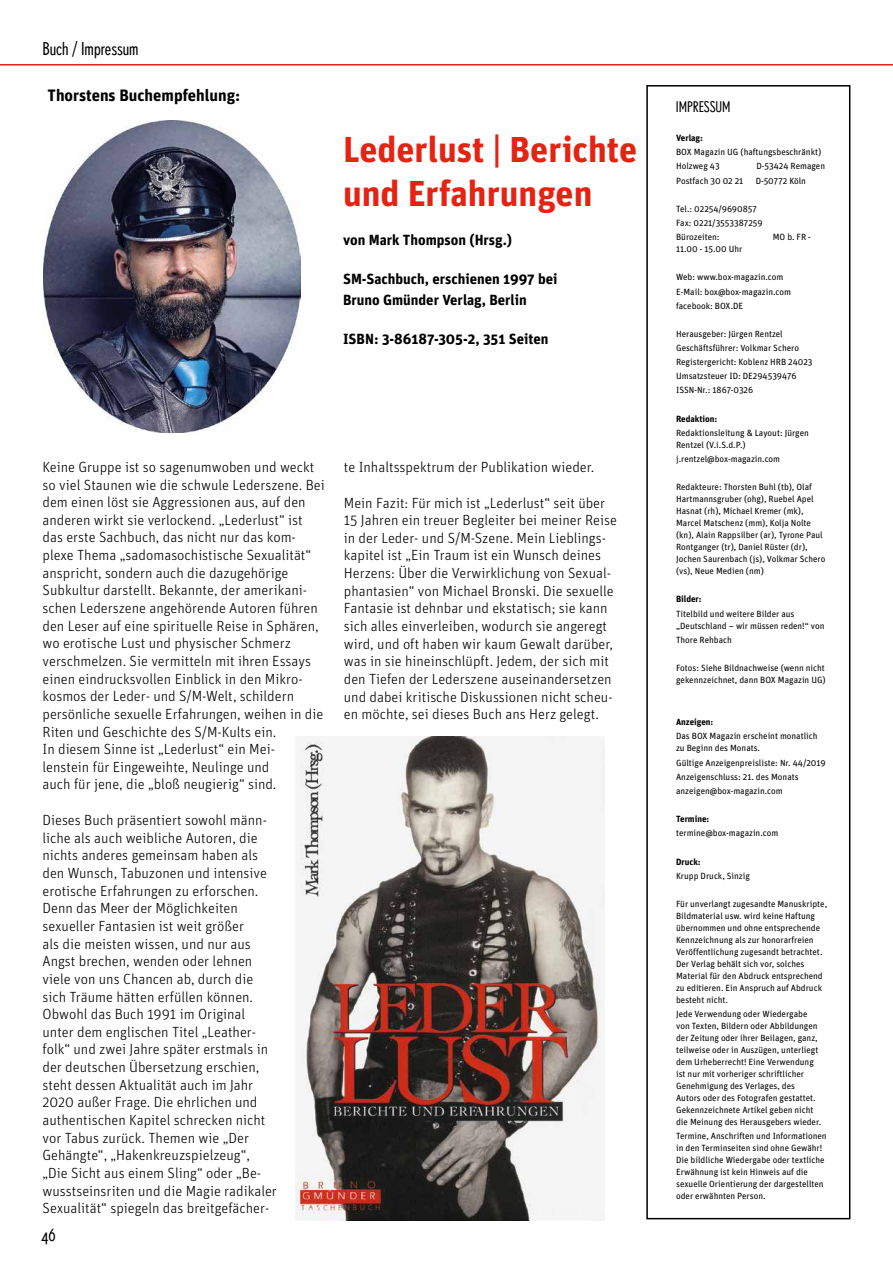
<style>
.page{position:relative;width:893px;height:1263px;background:#fff}
.page>*{position:absolute;margin:0;border:0;box-sizing:border-box;transform-origin:0 0}
.t1{font:700 36px/43.2px "Unit";color:#e42413}
.t2{font:condensed 18px "Super Grotesk A";color:#000}
.t3{font:700 16.5px "Unit";color:#000}
.t4{font:condensed 15px "Super Grotesk B";color:#000}
.t5{font:300 14.7px/17.7px "Unit";color:#000}
.t6{font:700 14.7px/21px "Unit";color:#000}
.t7{font:9px/12px "Unit";color:#000}
.t8{font:700 9px "Unit";color:#000}
</style>
<div class="page">
<hr style="left:0;top:64px;width:893px;height:1px;background:#e42413">
<img style="left:44px;top:120px;width:256px;height:313px">
<div style="left:646px;top:85px;width:204px;height:1134px;border:2px solid #000"></div>
<img style="left:295px;top:736px;width:310px;height:485px">
<p class="t2" style="left:43px;top:39px;width:98px">Buch / Impressum</p>
<p class="t3" style="left:48px;top:85px;width:194px">Thorstens Buchempfehlung:</p>
<h1 class="t1" style="left:343px;top:127px;width:296px">Lederlust | Berichte und Erfahrungen</h1>
<p class="t6" style="left:343px;top:229px;width:171px">von Mark Thompson (Hrsg.)</p>
<p class="t6" style="left:343px;top:268px;width:216px">SM-Sachbuch, erschienen 1997 bei<br>Bruno Gmünder Verlag, Berlin</p>
<p class="t6" style="left:343px;top:328px;width:207px">ISBN: 3-86187-305-2, 351 Seiten</p>
<p class="t5" style="left:43px;top:458px;width:284px">Keine Gruppe ist so sagenumwoben und weckt so viel Staunen wie die schwule Lederszene. Bei dem einen löst sie Aggressionen aus, auf den anderen wirkt sie verlockend. „Lederlust“ ist das erste Sachbuch, das nicht nur das kom&shy;plexe Thema „sadomasochistische Sexualität“ anspricht, sondern auch die dazugehörige Subkultur darstellt. Bekannte, der amerikani&shy;schen Lederszene angehörende Autoren führen den Leser auf eine spirituelle Reise in Sphären, wo erotische Lust und physischer Schmerz verschmelzen. Sie vermitteln mit ihren Essays einen eindrucksvollen Einblick in den Mikro&shy;kosmos der Leder- und S/M-Welt, schildern persönliche sexuelle Erfahrungen, weihen in die Riten und Geschichte des S/M-Kults ein.<br>In diesem Sinne ist „Lederlust“ ein Mei&shy;lenstein für Eingeweihte, Neulinge und<br>auch für jene, die „bloß neugierig“ sind.</p>
<p class="t5" style="left:43px;top:811px;width:236px">Dieses Buch präsentiert sowohl männ&shy;liche als auch weibliche Autoren, die nichts anderes gemeinsam haben als den Wunsch, Tabuzonen und intensive erotische Erfahrungen zu erforschen.<br>Denn das Meer der Möglichkeiten sexueller Fantasien ist weit größer<br>als die meisten wissen, und nur aus Angst brechen, wenden oder lehnen viele von uns Chancen ab, durch die sich Träume hätten erfüllen können.<br>Obwohl das Buch 1991 im Original unter dem englischen Titel „Leather&shy;folk“ und zwei Jahre später erstmals in der deutschen Übersetzung erschien, steht dessen Aktualität auch im Jahr 2020 außer Frage. Die ehrlichen und authentischen Kapitel schrecken nicht vor Tabus zurück. Themen wie „Der Gehängte“, „Hakenkreuzspielzeug“, „Die Sicht aus einem Sling“ oder „Be&shy;wusstseinsriten und die Magie radikaler Sexualität“ spiegeln das breitgefächer-</p>
<p class="t2" style="left:42px;top:1224px;width:16px">46</p>
<p class="t5" style="left:344px;top:458px;width:252px">te Inhaltsspektrum der Publikation wieder.</p>
<p class="t5" style="left:344px;top:493px;width:275px">Mein Fazit: Für mich ist „Lederlust“ seit über 15 Jahren ein treuer Begleiter bei meiner Reise in der Leder- und S/M-Szene. Mein Lieblings&shy;kapitel ist „Ein Traum ist ein Wunsch deines Herzens: Über die Verwirklichung von Sexual&shy;phantasien“ von Michael Bronski. Die sexuelle Fantasie ist dehnbar und ekstatisch; sie kann sich alles einverleiben, wodurch sie angeregt wird, und oft haben wir kaum Gewalt darüber, was in sie hineinschlüpft. Jedem, der sich mit den Tiefen der Lederszene auseinandersetzen und dabei kritische Diskussionen nicht scheu&shy;en möchte, sei dieses Buch ans Herz gelegt.</p>
<p class="t4" style="left:676px;top:98px;width:56px">IMPRESSUM</p>
<p class="t8" style="left:676px;top:132px;width:28px">Verlag:</p>
<p class="t7" style="left:676px;top:145px;width:147px;line-height:14.1px">BOX Magazin UG (haftungsbeschränkt)<br>Holzweg 43</p>
<p class="t7" style="left:756px;top:160px;width:70px">D-53424 Remagen</p>
<p class="t7" style="left:676px;top:174px;width:69px">Postfach 30 02 21</p>
<p class="t7" style="left:756px;top:174px;width:52px">D-50772 Köln</p>
<p class="t7" style="left:676px;top:202px;width:88px;line-height:14.1px">Tel.: 02254/9690857<br>Fax: 0221/3553387259<br>Bürozeiten:</p>
<p class="t7" style="left:773px;top:231px;width:40px">MO b. FR -</p>
<p class="t7" style="left:676px;top:243px;width:68px">11.00 - 15.00 Uhr</p>
<p class="t7" style="left:676px;top:270px;width:116px;line-height:14.1px">Web: www.box-magazin.com<br>E-Mail: box@box-magazin.com facebook: BOX.DE</p>
<p class="t7" style="left:676px;top:327px;width:138px;line-height:14.1px">Herausgeber: Jürgen Rentzel<br>Geschäftsführer: Volkmar Schero<br>Registergericht: Koblenz HRB 24023<br>Umsatzsteuer ID: DE294539476<br>ISSN-Nr.: 1867-0326</p>
<p class="t8" style="left:676px;top:413px;width:43px">Redaktion:</p>
<p class="t7" style="left:676px;top:427px;width:134px">Redaktionsleitung &amp; Layout: Jürgen<br>Rentzel (V.i.S.d.P.)</p>
<p class="t7" style="left:676px;top:453px;width:106px">j.rentzel@box-magazin.com</p>
<p class="t7" style="left:676px;top:481px;width:151px">Redakteure: Thorsten Buhl (tb), Olaf Hartmannsgruber (ohg), Ruebel Apel Hasnat (rh), Michael Kremer (mk), Marcel Matschenz (mm), Kolja Nolte (kn), Alain Rappsilber (ar), Tyrone Paul Rontganger (tr), Daniel Rüster (dr), Jochen Saurenbach (js), Volkmar Schero (vs), Neue Medien (nm)</p>
<p class="t8" style="left:676px;top:594px;width:27px">Bilder:</p>
<p class="t7" style="left:676px;top:607px;width:150px">Titelbild und weitere Bilder aus „Deutschland – wir müssen reden!“ von</p>
<p class="t7" style="left:676px;top:633px;width:57px">Thore Rehbach</p>
<p class="t7" style="left:676px;top:662px;width:151px">Fotos: Siehe Bildnachweise (wenn nicht gekennzeichnet, dann BOX Magazin UG)</p>
<p class="t8" style="left:676px;top:717px;width:39px">Anzeigen:</p>
<p class="t7" style="left:676px;top:730px;width:143px">Das BOX Magazin erscheint monatlich zu Beginn des Monats.</p>
<p class="t7" style="left:676px;top:755px;width:151px;line-height:14.1px">Gültige Anzeigenpreisliste: Nr. 44/2019<br>Anzeigenschluss: 21. des Monats anzeigen@box-magazin.com</p>
<p class="t8" style="left:676px;top:813px;width:35px">Termine:</p>
<p class="t7" style="left:676px;top:827px;width:104px">termine@box-magazin.com</p>
<p class="t8" style="left:676px;top:856px;width:26px">Druck:</p>
<p class="t7" style="left:676px;top:869px;width:75px">Krupp Druck, Sinzig</p>
<p class="t7" style="left:676px;top:898px;width:153px">Für unverlangt zugesandte Manuskripte, Bildmaterial usw. wird keine Haftung übernommen und ohne entsprechende Kennzeichnung als zur honorarfreien Veröffentlichung zugesandt betrachtet.<br>Der Verlag behält sich vor, solches Material für den Abdruck entsprechend zu editieren. Ein Anspruch auf Abdruck besteht nicht.</p>
<p class="t7" style="left:676px;top:1008px;width:147px">Jede Verwendung oder Wiedergabe von Texten, Bildern oder Abbildungen der Zeitung oder ihrer Beilagen, ganz, teilweise oder in Auszügen, unterliegt dem Urheberrecht! Eine Verwendung ist nur mit vorheriger schriftlicher Genehmigung des Verlages, des Autors oder des Fotografen gestattet.<br>Gekennzeichnete Artikel geben nicht die Meinung des Herausgebers wieder.</p>
<p class="t7" style="left:676px;top:1130px;width:152px">Termine, Anschriften und Informationen in den Terminseiten sind ohne Gewähr!<br>Die bildliche Wiedergabe oder textliche Erwähnung ist kein Hinweis auf die sexuelle Orientierung der dargestellten oder erwähnten Person.</p>
</div>
